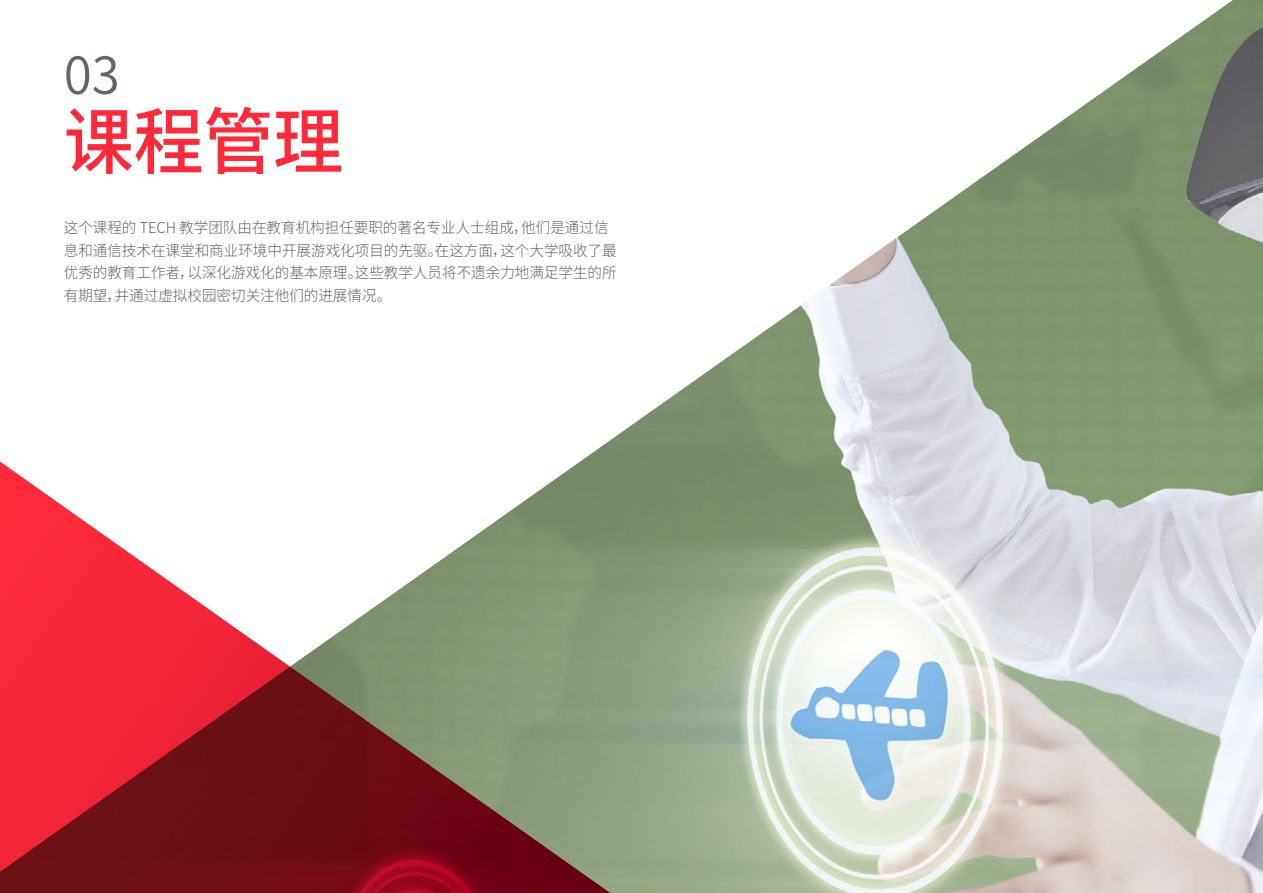
<style>
.page{position:relative;width:1263px;height:893px;background:#fff}
.page>*{position:absolute;margin:0;border:0;box-sizing:border-box;transform-origin:0 0}
.t1{font:500 72px "Source Han Sans CN";color:#ff293a}
.t2{font:52.5px "Source Han Sans CN";color:#61646a}
.t3{font:300 15px/22.5px "Source Han Sans CN";color:#61646a}
</style>
<div class="page">
<img style="left:602px;top:0;width:661px;height:893px">
<svg style="left:0;top:446px;width:640px;height:447px"></svg>
<h2 class="t2" style="left:64px;top:45px;width:57px">03</h2>
<h1 class="t1" style="left:64px;top:101px;width:281px">课程管理</h1>
<p class="t3" style="left:64px;top:217px;width:554px">这个课程的 TECH 教学团队由在教育机构担任要职的著名专业人士组成，他们是通过信息和通信技术在课堂和商业环境中开展游戏化项目的先驱。在这方面，这个大学吸收了最优秀的教育工作者，以深化游戏化的基本原理。这些教学人员将不遗余力地满足学生的所有期望，并通过虚拟校园密切关注他们的进展情况。</p>
</div>
